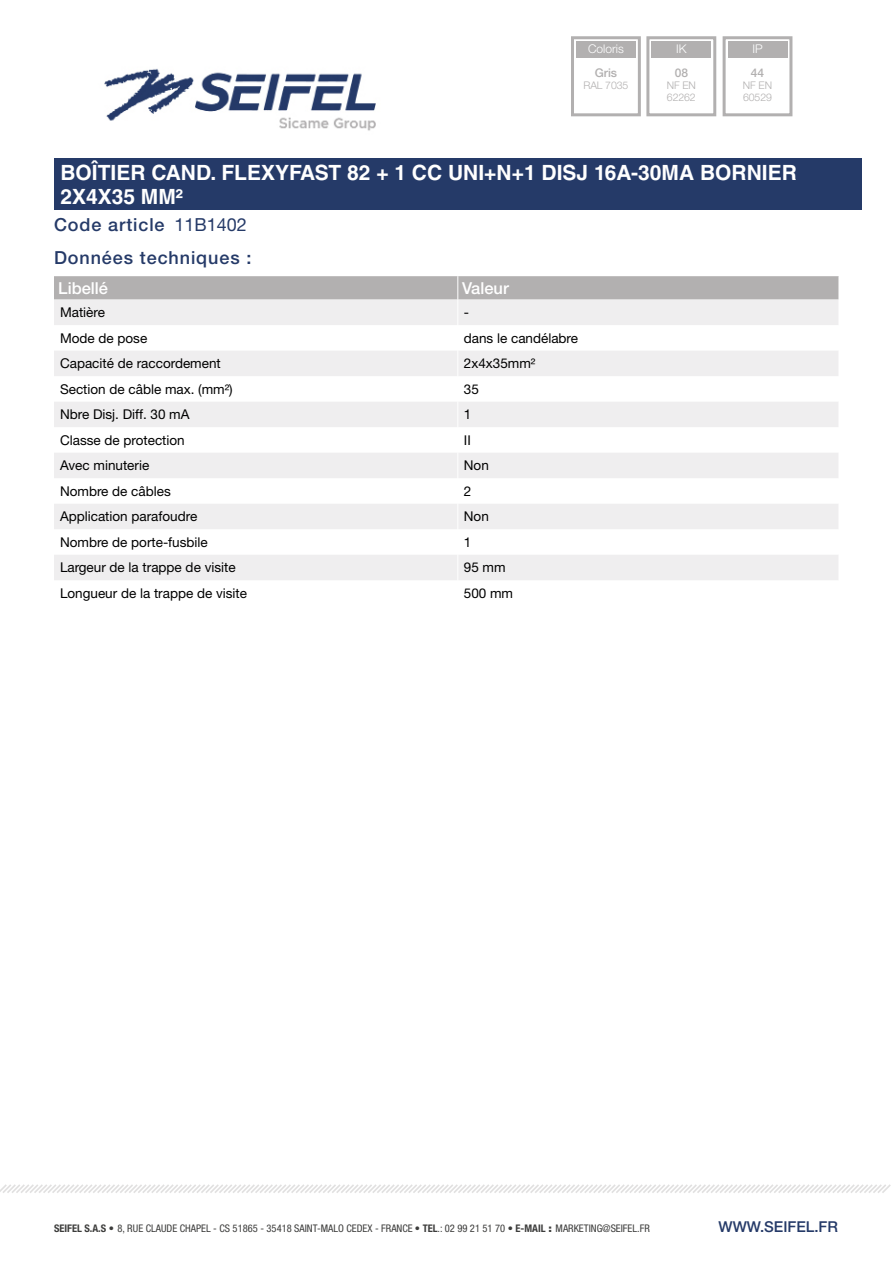
<style>
.page{position:relative;width:893px;height:1263px;background:#fff}
.page>*{position:absolute;margin:0;border:0;box-sizing:border-box;transform-origin:0 0}
.t1{font:700 21px/24px "Helvetica LT Std";color:#fff}
.t2{font:500 18px "Helvetica Neue LT Std";letter-spacing:.05em;color:#253a68}
.t3{font:18px "Helvetica Neue LT Std";color:#253a68}
.t4{font:500 16.5px "Helvetica Neue LT Std";color:#fff}
.t5{font:500 15px "Helvetica Neue LT Std";color:#253a68}
.t6{font:13.5px "Helvetica Neue LT Std";color:#000}
.t7{font:300 12px "Helvetica Neue LT Std";color:#fff}
.t8{font:500 12px "Helvetica Neue LT Std";color:#b2b0b0}
.t9{font:condensed 10.5px "Helvetica Neue LT Std";color:#3c3c3b}
.t10{font:300 10.5px/12px "Helvetica Neue LT Std";letter-spacing:-.01em;color:#b2b0b0}
.s1{font-weight:700}
.s2{font-weight:900;font-stretch:normal}
</style>
<div class="page">
<img style="left:104px;top:68px;width:272px;height:63px">
<svg style="left:0;top:1184px;width:891px;height:9px"></svg>
<div style="left:54px;top:158px;width:807px;height:52px;background:#253a68"></div>
<div style="left:576px;top:41px;width:60px;height:17px;background:#b2b0b0"></div>
<div style="left:571px;top:36px;width:70px;height:80px;border:3px solid #b2b0b0"></div>
<div style="left:652px;top:41px;width:59px;height:17px;background:#b2b0b0"></div>
<div style="left:646px;top:36px;width:70px;height:80px;border:3px solid #b2b0b0"></div>
<div style="left:728px;top:41px;width:59px;height:17px;background:#b2b0b0"></div>
<div style="left:723px;top:36px;width:69px;height:80px;border:3px solid #b2b0b0"></div>
<svg style="left:54px;top:276px;width:785px;height:304px"></svg>
<p class="t7" style="left:588px;top:41px;width:37px">Coloris</p>
<p class="t8" style="left:595px;top:66px;width:24px">Gris</p>
<p class="t10" style="left:583px;top:79px;width:46px">RAL 7035</p>
<p class="t7" style="left:676px;top:41px;width:12px">IK</p>
<p class="t8" style="left:675px;top:66px;width:15px">08</p>
<p class="t10" style="left:667px;top:79px;width:31px">NF EN<br>62262</p>
<p class="t7" style="left:752px;top:41px;width:12px">IP</p>
<p class="t8" style="left:751px;top:66px;width:15px">44</p>
<p class="t10" style="left:743px;top:79px;width:31px">NF EN<br>60529</p>
<h1 class="t1" style="left:60px;top:160px;width:738px">BOÎTIER CAND. FLEXYFAST 82 + 1 CC UNI+N+1 DISJ 16A-30MA BORNIER<br>2X4X35 MM²</h1>
<h2 class="t3" style="left:174px;top:214px;width:74px">11B1402</h2>
<h2 class="t2" style="left:54px;top:214px;width:112px">Code article</h2>
<h2 class="t2" style="left:54px;top:247px;width:199px">Données techniques :</h2>
<p class="t4" style="left:58px;top:278px;width:51px">Libellé</p>
<p class="t4" style="left:462px;top:278px;width:48px">Valeur</p>
<p class="t6" style="left:60px;top:304px;width:47px">Matière</p>
<p class="t6" style="left:464px;top:304px;width:7px">-</p>
<p class="t6" style="left:60px;top:330px;width:89px">Mode de pose</p>
<p class="t6" style="left:464px;top:330px;width:116px">dans le candélabre</p>
<p class="t6" style="left:60px;top:355px;width:162px">Capacité de raccordement</p>
<p class="t6" style="left:464px;top:355px;width:73px">2x4x35mm²</p>
<p class="t6" style="left:60px;top:381px;width:174px">Section de câble max. (mm²)</p>
<p class="t6" style="left:464px;top:381px;width:17px">35</p>
<p class="t6" style="left:60px;top:406px;width:131px">Nbre Disj. Diff. 30 mA</p>
<p class="t6" style="left:464px;top:406px;width:9px">1</p>
<p class="t6" style="left:60px;top:432px;width:126px">Classe de protection</p>
<p class="t6" style="left:464px;top:432px;width:8px">II</p>
<p class="t6" style="left:60px;top:457px;width:91px">Avec minuterie</p>
<p class="t6" style="left:464px;top:457px;width:27px">Non</p>
<p class="t6" style="left:60px;top:483px;width:112px">Nombre de câbles</p>
<p class="t6" style="left:464px;top:483px;width:9px">2</p>
<p class="t6" style="left:60px;top:508px;width:139px">Application parafoudre</p>
<p class="t6" style="left:464px;top:508px;width:27px">Non</p>
<p class="t6" style="left:60px;top:534px;width:149px">Nombre de porte-fusbile</p>
<p class="t6" style="left:464px;top:534px;width:9px">1</p>
<p class="t6" style="left:60px;top:559px;width:177px">Largeur de la trappe de visite</p>
<p class="t6" style="left:464px;top:559px;width:43px">95 mm</p>
<p class="t6" style="left:60px;top:585px;width:189px">Longueur de la trappe de visite</p>
<p class="t6" style="left:464px;top:585px;width:51px">500 mm</p>
<p class="t9" style="left:54px;top:1222px;width:597px"><span class="s1">SEIFEL S.A.S</span> <span class="s2">•</span> 8, RUE CLAUDE CHAPEL - CS 51865 - 35418 SAINT-MALO CEDEX - FRANCE • <span class="s1">TEL</span>.: 02 99 21 51 70 • <span class="s1">E-MAIL</span> <span class="s2">:</span> MARKETING@SEIFEL.FR</p>
<p class="t5" style="left:719px;top:1218px;width:121px">WWW.SEIFEL.FR</p>
</div>
